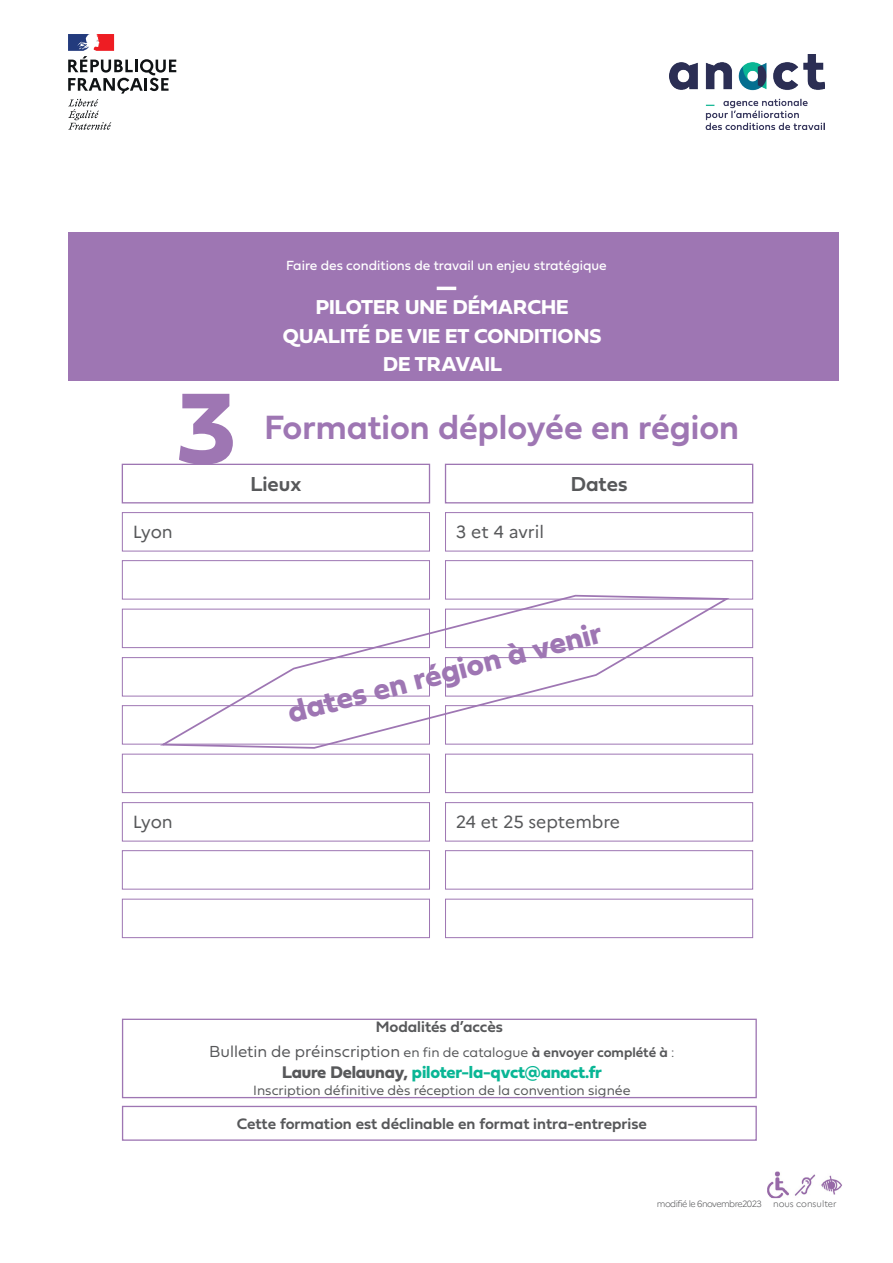
<style>
.page{position:relative;width:893px;height:1263px;background:#fff}
.page>*{position:absolute;margin:0;border:0;box-sizing:border-box;transform-origin:0 0}
.t1{font:105.3px "Fieldwork Geo Bold";color:#9e76b3}
.t2{font:35.1px "Fieldwork Geo Demibold";color:#9e76b3}
.t3{font:31.65px "Fieldwork Geo Bold";color:#9e76b3}
.t4{font:21px "Fieldwork Geo Bold";color:#fff}
.t5{font:21px "Fieldwork Geo Demibold";color:#57585a}
.t6{font:17.55px "Fieldwork Geo Bold";letter-spacing:-.01em;color:#09b695}
.t7{font:17.55px "Marianne";letter-spacing:-.005em;color:#57585a}
.t8{font:16.65px "Fieldwork Geo Light";color:#57585a}
.t9{font:15.75px "Fieldwork Geo Demibold";color:#57585a}
.t10{font:14.1px "Fieldwork Geo Light";color:#57585a}
.t11{font:13.8px "Fieldwork Geo Regular";color:#fff}
.t12{font:300 9px "Marianne";letter-spacing:-.06em;color:#57585a}
.t13{font:300 9px "Marianne";color:#57585a}
.s1{font-size:14.1px}
.s2{font-family:"Fieldwork Geo Demibold";font-size:14.1px}
.s3{color:#57585a}
</style>
<div class="page">
<div style="left:68px;top:232px;width:771px;height:149px;background:#9e76b3"></div>
<hr style="left:437px;top:287px;width:19px;height:3px;background:#fff">
<img style="left:767px;top:1171px;width:75px;height:27px">
<img style="left:670px;top:54px;width:155px;height:76px">
<svg style="left:68px;top:34px;width:108px;height:96px"></svg>
<div style="left:122px;top:464px;width:308px;height:39px;border:1px solid #9e76b3"></div>
<div style="left:122px;top:512px;width:308px;height:39px;border:1px solid #9e76b3"></div>
<div style="left:122px;top:802px;width:308px;height:39px;border:1px solid #9e76b3"></div>
<div style="left:122px;top:560px;width:308px;height:39px;border:1px solid #9e76b3"></div>
<div style="left:122px;top:850px;width:308px;height:39px;border:1px solid #9e76b3"></div>
<div style="left:122px;top:754px;width:308px;height:39px;border:1px solid #9e76b3"></div>
<div style="left:122px;top:899px;width:308px;height:39px;border:1px solid #9e76b3"></div>
<div style="left:445px;top:464px;width:308px;height:39px;border:1px solid #9e76b3"></div>
<div style="left:445px;top:512px;width:308px;height:39px;border:1px solid #9e76b3"></div>
<div style="left:445px;top:802px;width:308px;height:39px;border:1px solid #9e76b3"></div>
<div style="left:445px;top:560px;width:308px;height:39px;border:1px solid #9e76b3"></div>
<div style="left:445px;top:850px;width:308px;height:39px;border:1px solid #9e76b3"></div>
<div style="left:445px;top:754px;width:308px;height:39px;border:1px solid #9e76b3"></div>
<div style="left:445px;top:899px;width:308px;height:39px;border:1px solid #9e76b3"></div>
<div style="left:122px;top:1106px;width:635px;height:35px;border:1px solid #9e76b3"></div>
<div style="left:122px;top:1019px;width:635px;height:79px;border:1px solid #9e76b3"></div>
<svg style="left:157px;top:593px;width:576px;height:156px"></svg>
<p class="t11" style="left:286px;top:255px;width:322px">Faire des conditions de travail un enjeu stratégique</p>
<p class="t1" style="left:177px;top:346px;width:61px">3</p>
<p class="t7" style="left:133px;top:521px;width:42px">Lyon</p>
<p class="t4" style="left:316px;top:291px;width:254px">PILOTER UNE DÉMARCHE</p>
<p class="t4" style="left:283px;top:319px;width:320px">QUALITÉ DE VIE ET CONDITIONS</p>
<p class="t4" style="left:383px;top:348px;width:120px">DE TRAVAIL</p>
<p class="t2" style="left:264px;top:399px;width:476px">Formation déployée en région</p>
<p class="t5" style="left:250px;top:467px;width:52px">Lieux</p>
<p class="t7" style="left:456px;top:521px;width:90px">3 et 4 avril</p>
<p class="t5" style="left:571px;top:467px;width:58px">Dates</p>
<p class="t3" style="left:282px;top:687px;width:325px;rotate:-14deg">dates en région à venir</p>
<p class="t7" style="left:133px;top:811px;width:42px">Lyon</p>
<p class="t7" style="left:456px;top:811px;width:166px">24 et 25 septembre</p>
<p class="t9" style="left:376px;top:1015px;width:129px">Modalités d’accès</p>
<p class="t8" style="left:209px;top:1039px;width:467px">Bulletin de préinscription <span class="s1">en fin de catalogue</span> <span class="s2">à envoyer complété à</span> <span class="s1">:</span></p>
<p class="t6" style="left:282px;top:1059px;width:321px"><span class="s3">Laure Delaunay,</span> piloter-la-qvct@anact.fr</p>
<p class="t10" style="left:253px;top:1079px;width:379px">Inscription définitive dès réception de la convention signée</p>
<p class="t9" style="left:237px;top:1111px;width:412px">Cette formation est déclinable en format intra-entreprise</p>
<p class="t12" style="left:657px;top:1198px;width:106px">modifié le 6 novembre 2023</p>
<p class="t13" style="left:773px;top:1198px;width:65px">nous consulter</p>
</div>
